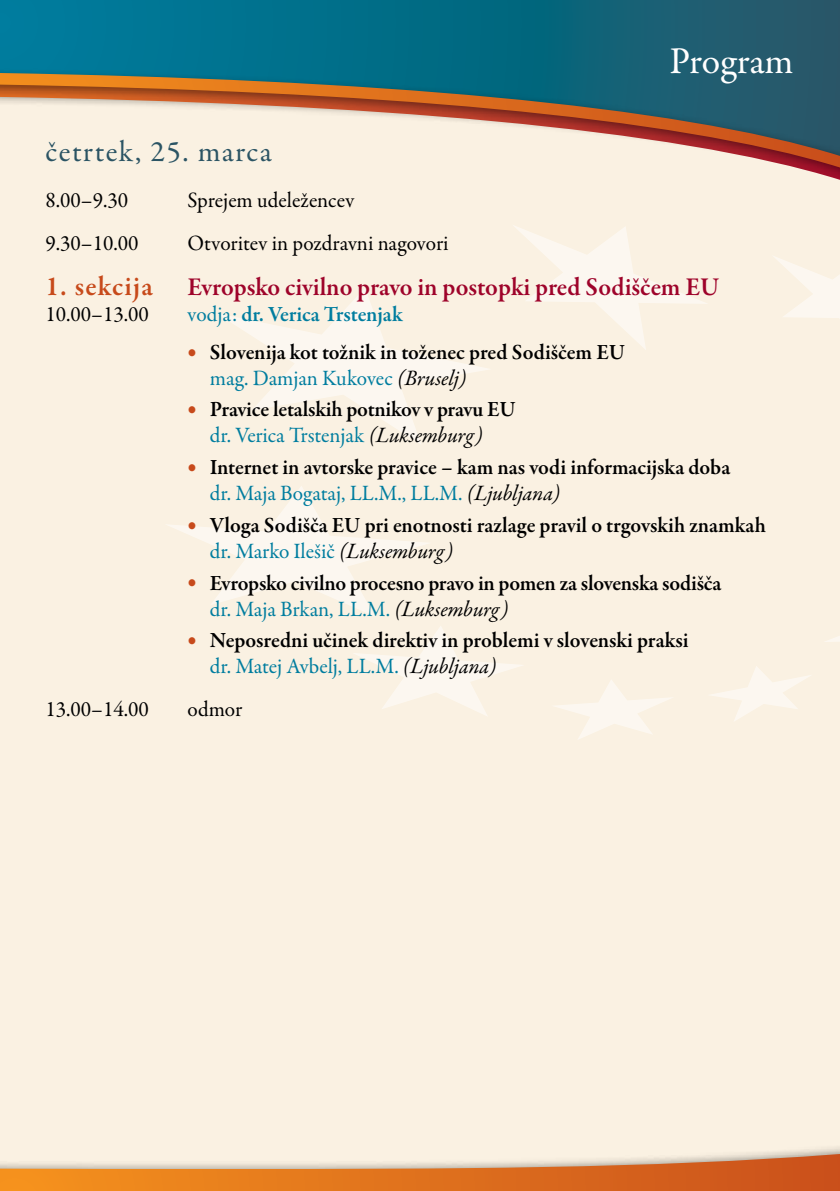
<style>
.page{position:relative;width:840px;height:1191px;background:#fff}
.page>*{position:absolute;margin:0;border:0;box-sizing:border-box;transform-origin:0 0}
.t1{font:38px "Garamond Premr Pro";letter-spacing:-.005em;color:#fff}
.t2{font:30px "Garamond Premr Pro";letter-spacing:.045em;color:#2b5464}
.t3{font:600 26px "Garamond Premr Pro";color:#9e032a}
.t4{font:600 22px/26px "Garamond Premr Pro";letter-spacing:-.005em;color:#000}
.t5{font:22px "Garamond Premr Pro";color:#000}
.t6{font:600 22px "Garamond Premr Pro";letter-spacing:-.005em;color:#007d9f}
.s1{font-size:28px;color:#c74a1b}
.s2{font-weight:400}
.s3{font-weight:400;color:#c74a1b}
.s4{font-weight:400;color:#007d9f}
.s5{font-weight:400;font-style:italic}
</style>
<div class="page">
<div style="left:0;top:0;width:839px;height:1191px;background:#faf1e2"></div>
<svg style="left:0;top:0;width:839px;height:66px;background:#096a83"></svg>
<div style="left:0;top:66px;width:839px;height:124px;background:#000;opacity:.45"></div>
<svg style="left:0;top:73px;width:839px;height:94px"></svg>
<svg style="left:555px;top:680px;width:116px;height:59px"></svg>
<svg style="left:712px;top:666px;width:99px;height:55px"></svg>
<svg style="left:825px;top:636px;width:14px;height:6px"></svg>
<svg style="left:168px;top:486px;width:260px;height:130px"></svg>
<svg style="left:354px;top:626px;width:168px;height:90px"></svg>
<svg style="left:514px;top:226px;width:193px;height:123px"></svg>
<svg style="left:774px;top:256px;width:65px;height:62px"></svg>
<svg style="left:219px;top:289px;width:269px;height:155px"></svg>
<svg style="left:0;top:1154px;width:839px;height:37px"></svg>
<h1 class="t1" style="left:669px;top:38px;width:125px">Program</h1>
<h2 class="t2" style="left:45px;top:133px;width:227px">četrtek, 25. marca</h2>
<p class="t5" style="left:45px;top:187px;width:84px">8.00–9.30</p>
<p class="t5" style="left:187px;top:187px;width:168px">Sprejem udeležencev</p>
<p class="t5" style="left:45px;top:230px;width:95px">9.30–10.00</p>
<p class="t5" style="left:187px;top:230px;width:262px">Otvoritev in pozdravni nagovori</p>
<p class="t3" style="left:45px;top:271px;width:675px"><span class="s1">1. sekcija</span> Evropsko civilno pravo in postopki pred Sodiščem EU</p>
<p class="t5" style="left:45px;top:301px;width:105px">10.00–13.00</p>
<p class="t6" style="left:187px;top:301px;width:217px"><span class="s2">vodja:</span> dr. Verica Trstenjak</p>
<p class="t4" style="left:210px;top:339px;width:416px;text-indent:-22px"><span class="s3">•</span> Slovenija kot tožnik in toženec pred Sodiščem EU <span class="s4">mag. Damjan Kukovec</span> <span class="s5">(Bruselj)</span></p>
<p class="t4" style="left:187px;top:397px;width:329px;text-align:center"><span class="s3">•</span> Pravice letalskih potnikov v pravu EU <span class="s4">dr. Verica Trstenjak</span> <span class="s5">(Luksemburg)</span></p>
<p class="t4" style="left:210px;top:454px;width:521px;text-indent:-22px"><span class="s3">•</span> Internet in avtorske pravice – kam nas vodi informacijska doba <span class="s4">dr. Maja Bogataj, LL.M., LL.M.</span> <span class="s5">(Ljubljana)</span></p>
<p class="t4" style="left:210px;top:512px;width:557px;text-indent:-22px"><span class="s3">•</span> Vloga Sodišča EU pri enotnosti razlage pravil o trgovskih znamkah <span class="s4">dr. Marko Ilešič</span> <span class="s5">(Luksemburg)</span></p>
<p class="t4" style="left:210px;top:570px;width:512px;text-indent:-22px"><span class="s3">•</span> Evropsko civilno procesno pravo in pomen za slovenska sodišča <span class="s4">dr. Maja Brkan, LL.M.</span> <span class="s5">(Luksemburg)</span></p>
<p class="t4" style="left:210px;top:627px;width:480px;text-indent:-22px"><span class="s3">•</span> Neposredni učinek direktiv in problemi v slovenski praksi <span class="s4">dr. Matej Avbelj, LL.M.</span> <span class="s5">(Ljubljana)</span></p>
<p class="t5" style="left:45px;top:696px;width:105px">13.00–14.00</p>
<p class="t5" style="left:187px;top:696px;width:56px">odmor</p>
</div>
